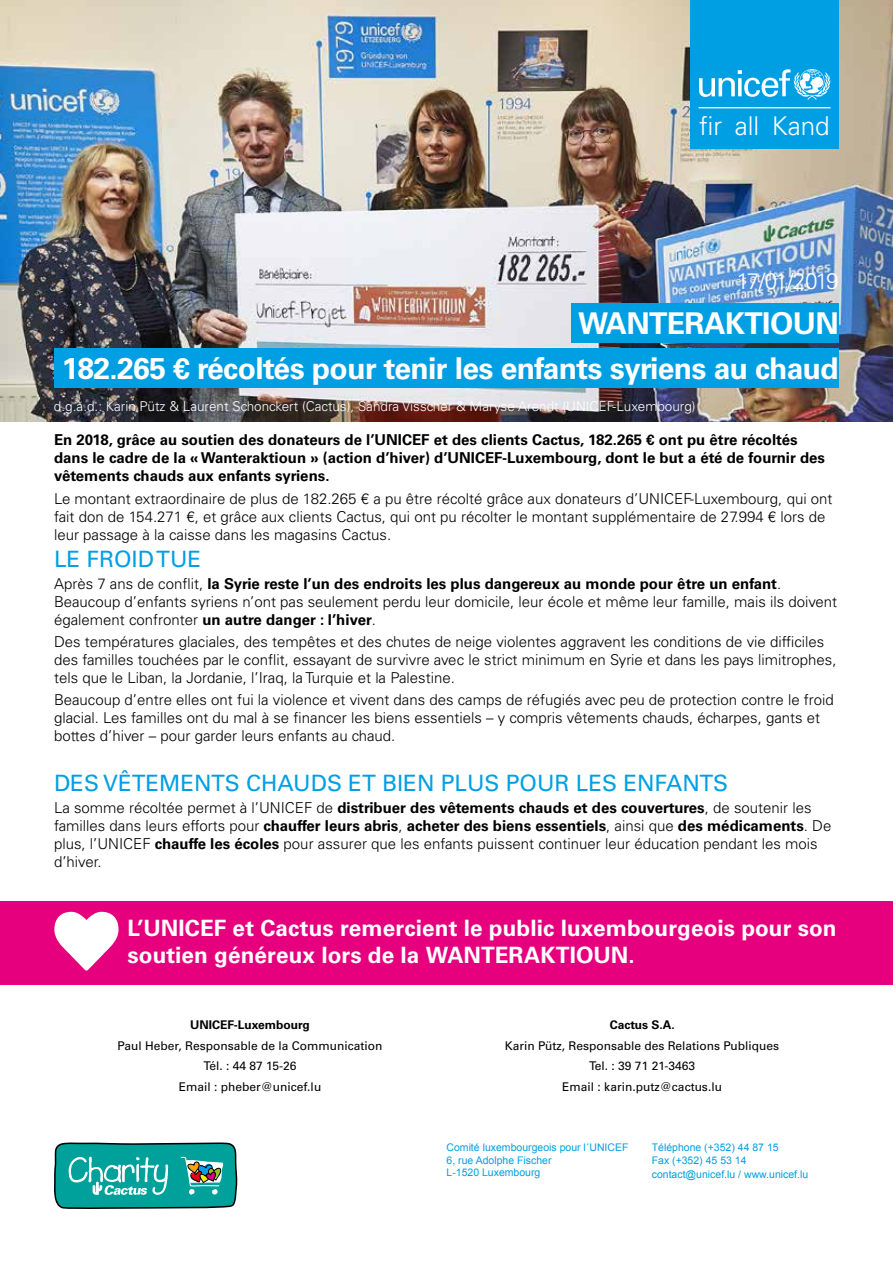
<style>
.page{position:relative;width:893px;height:1263px;background:#fff}
.page>*{position:absolute;margin:0;border:0;box-sizing:border-box;transform-origin:0 0}
.t1{font:700 30px "Univers LT Std";letter-spacing:-.02em;color:#fff}
.t2{font:300 25.95px "Univers LT Std";color:#fff}
.t3{font:700 22.5px/27px "Univers LT Std";letter-spacing:.005em;color:#fff}
.t4{font:22.5px "Univers LT Std";color:#009fe3}
.t5{font:300 22.5px "Univers LT Std";letter-spacing:-.09em;color:#fff}
.t6{font:300 15px/18px "Univers LT Std";color:#000}
.t7{font:700 15px/18px "Univers LT Std";color:#000}
.t8{font:300 13.5px "Univers LT Std";color:#fff}
.t9{font:12px "Univers LT Std";color:#000}
.t10{font:700 12px "Univers LT Std";color:#000}
.t11{font:10.5px/12.6px "Arial";color:#009fe3}
.s1{font-weight:700}
</style>
<div class="page">
<img style="left:1px;top:0;width:892px;height:422px">
<div style="left:54px;top:348px;width:785px;height:39px;background:#009fe3"></div>
<div style="left:572px;top:303px;width:267px;height:40px;background:#009fe3"></div>
<svg style="left:54px;top:1142px;width:183px;height:67px;background:#29a29c"></svg>
<div style="left:0;top:901px;width:893px;height:83px;background:#e6007d"></div>
<svg style="left:54px;top:912px;width:65px;height:58px"></svg>
<div style="left:690px;top:0;width:149px;height:149px;background:#009fe3"></div>
<svg style="left:699px;top:69px;width:131px;height:31px"></svg>
<hr style="left:699px;top:107px;width:131px;height:1px;background:#fff">
<h2 class="t2" style="left:699px;top:110px;width:132px">fir all Kand</h2>
<h3 class="t5" style="left:736px;top:267px;width:104px">17/01/2019</h3>
<h1 class="t1" style="left:578px;top:306px;width:262px">WANTERAKTIOUN</h1>
<h1 class="t1" style="left:62px;top:351px;width:779px">182.265 € récoltés pour tenir les enfants syriens au chaud</h1>
<p class="t8" style="left:54px;top:398px;width:643px">d.g.à.d.: Karin Pütz &amp; Laurent Schonckert (Cactus), Sandra Visscher &amp; Maryse Arendt (UNICEF-Luxembourg)</p>
<p class="t7" style="left:54px;top:431px;width:773px">En 2018, grâce au soutien des donateurs de l’UNICEF et des clients Cactus, 182.265 € ont pu être récoltés dans le cadre de la « Wanteraktioun » (action d’hiver) d’UNICEF-Luxembourg, dont le but a été de fournir des vêtements chauds aux enfants syriens.</p>
<p class="t6" style="left:54px;top:489px;width:780px">Le montant extraordinaire de plus de 182.265 € a pu être récolté grâce aux donateurs d’UNICEF-Luxembourg, qui ont fait don de 154.271 €, et grâce aux clients Cactus, qui ont pu récolter le montant supplémentaire de 27.994 € lors de leur passage à la caisse dans les magasins Cactus.</p>
<h3 class="t4" style="left:54px;top:545px;width:149px">LE FROID TUE</h3>
<p class="t6" style="left:54px;top:574px;width:785px">Après 7 ans de conflit, <span class="s1">la Syrie reste l’un des endroits les plus dangereux au monde pour être un enfant</span>.<br>Beaucoup d’enfants syriens n’ont pas seulement perdu leur domicile, leur école et même leur famille, mais ils doivent également confronter <span class="s1">un autre danger : l’hiver</span>.</p>
<p class="t6" style="left:54px;top:633px;width:784px">Des températures glaciales, des tempêtes et des chutes de neige violentes aggravent les conditions de vie difficiles des familles touchées par le conflit, essayant de survivre avec le strict minimum en Syrie et dans les pays limitrophes, tels que le Liban, la Jordanie, l’Iraq, la Turquie et la Palestine.</p>
<p class="t6" style="left:54px;top:691px;width:781px">Beaucoup d’entre elles ont fui la violence et vivent dans des camps de réfugiés avec peu de protection contre le froid glacial. Les familles ont du mal à se financer les biens essentiels – y compris vêtements chauds, écharpes, gants et bottes d’hiver – pour garder leurs enfants au chaud.</p>
<h3 class="t4" style="left:54px;top:769px;width:676px">DES VÊTEMENTS CHAUDS ET BIEN PLUS POUR LES ENFANTS</h3>
<p class="t6" style="left:54px;top:799px;width:779px">La somme récoltée permet à l’UNICEF de <span class="s1">distribuer des vêtements chauds et des couvertures</span>, de soutenir les familles dans leurs efforts pour <span class="s1">chauffer leurs abris</span>, <span class="s1">acheter des biens essentiels</span>, ainsi que <span class="s1">des médicaments</span>. De plus, l’UNICEF <span class="s1">chauffe les écoles</span> pour assurer que les enfants puissent continuer leur éducation pendant les mois d’hiver.</p>
<h3 class="t3" style="left:128px;top:914px;width:710px">L’UNICEF et Cactus remercient le public luxembourgeois pour son soutien généreux lors de la WANTERAKTIOUN.</h3>
<p class="t10" style="left:190px;top:1018px;width:121px">UNICEF-Luxembourg</p>
<p class="t10" style="left:610px;top:1018px;width:66px">Cactus S.A.</p>
<p class="t9" style="left:118px;top:1038px;width:266px">Paul Heber, Responsable de la Communication</p>
<p class="t9" style="left:505px;top:1038px;width:276px">Karin Pütz, Responsable des Relations Publiques</p>
<p class="t9" style="left:203px;top:1059px;width:95px">Tél. : 44 87 15-26</p>
<p class="t9" style="left:589px;top:1059px;width:108px">Tel. : 39 71 21-3463</p>
<p class="t9" style="left:179px;top:1080px;width:144px">Email : pheber@unicef.lu</p>
<p class="t9" style="left:562px;top:1080px;width:161px">Email : karin.putz@cactus.lu</p>
<p class="t11" style="left:446px;top:1141px;width:184px">Comité luxembourgeois pour l´UNICEF<br>6, rue Adolphe Fischer<br>L-1520 Luxembourg</p>
<p class="t11" style="left:652px;top:1141px;width:128px">Téléphone (+352) 44 87 15<br>Fax (+352) 45 53 14</p>
<p class="t11" style="left:652px;top:1168px;width:158px">contact@unicef.lu / www.unicef.lu</p>
</div>
